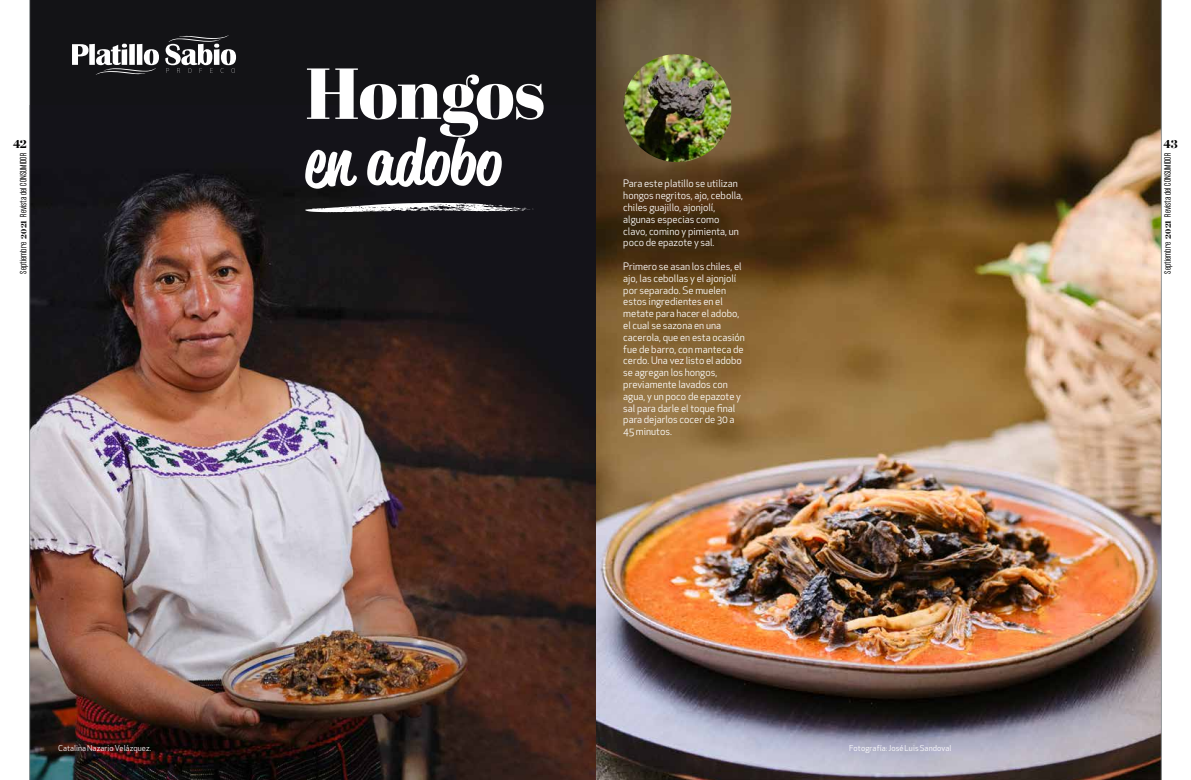
<style>
.page{position:relative;width:1191px;height:780px;background:#fff}
.page>*{position:absolute;margin:0;border:0;box-sizing:border-box;transform-origin:0 0}
.t1{font:72px "Abril Fatface";letter-spacing:-.01em;color:#fff}
.t2{font:500 62.6px "Reklame Script";color:#fff}
.t3{font:900 12px "Chronicle Display";color:#000}
.t4{font:10.1px/11.8px "Apex New";color:#fff}
.t5{font:300 8px "Formula Condensed";letter-spacing:.02em;color:#000}
.t6{font:8px "Apex New";letter-spacing:.01em;color:#fff}
.s1{font-family:"Chronicle Display";font-weight:900}
</style>
<div class="page">
<img style="left:595px;top:0;width:566px;height:780px">
<div style="left:30px;top:0;width:565px;height:780px;background:#131316"></div>
<img style="left:30px;top:105px;width:565px;height:675px">
<svg style="left:72px;top:35px;width:164px;height:40px"></svg>
<img style="left:623px;top:54px;width:108px;height:108px;border-radius:54px">
<svg style="left:305px;top:203px;width:229px;height:9px"></svg>
<hr style="left:1161px;top:0;width:1px;height:780px;background:#94999b">
<hr style="left:29px;top:0;width:1px;height:780px;background:#94999b">
<p class="t3" style="left:13px;top:136px;width:15px">42</p>
<p class="t5" style="left:19px;top:274px;width:122px;rotate:-90deg">Septiembre <span class="s1">2021</span> Revista del CONSUMIDOR</p>
<p class="t6" style="left:58px;top:742px;width:95px">Catalina Nazario Velázquez.</p>
<h1 class="t1" style="left:305px;top:43px;width:241px">Hongos</h1>
<h2 class="t2" style="left:305px;top:119px;width:197px">en adobo</h2>
<p class="t4" style="left:623px;top:178px;width:121px">Para este platillo se utilizan hongos negritos, ajo, cebolla, chiles guajillo, ajonjolí, algunas especias como clavo, comino y pimienta, un poco de epazote y sal.</p>
<p class="t4" style="left:623px;top:260px;width:123px">Primero se asan los chiles, el ajo, las cebollas y el ajonjolí por separado. Se muelen estos ingredientes en el metate para hacer el adobo, el cual se sazona en una cacerola, que en esta ocasión fue de barro, con manteca de cerdo. Una vez listo el adobo se agregan los hongos, previamente lavados con agua, y un poco de epazote y sal para darle el toque final para dejarlos cocer de 30 a<br>45 minutos.</p>
<p class="t6" style="left:849px;top:742px;width:103px">Fotografía: José Luis Sandoval</p>
<p class="t3" style="left:1163px;top:136px;width:16px">43</p>
<p class="t5" style="left:1162px;top:274px;width:122px;rotate:-90deg">Septiembre <span class="s1">2021</span> Revista del CONSUMIDOR</p>
</div>
